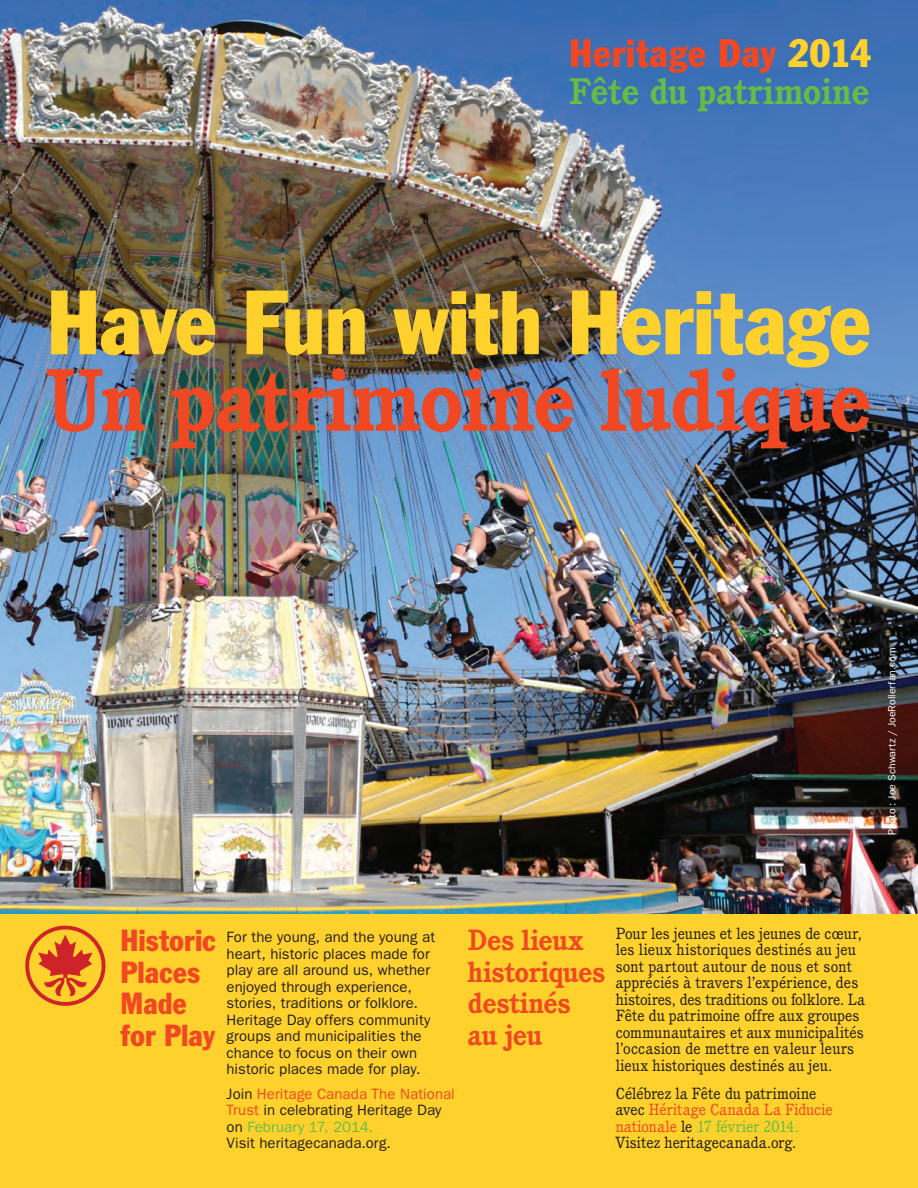
<style>
.page{position:relative;width:918px;height:1188px;background:#fff}
.page>*{position:absolute;margin:0;border:0;box-sizing:border-box;transform-origin:0 0}
.t1{font:condensed 89.4px "Franklin Gothic BT";letter-spacing:-.01em;color:#ffd12c}
.t2{font:700 86.25px "Cushing";letter-spacing:-.01em;color:#f04822}
.t3{font:condensed 39px "Franklin Gothic BT";letter-spacing:.005em;color:#f04822}
.t4{font:700 36px "Cushing";color:#65bc46}
.t5{font:condensed 30px/31.5px "Franklin Gothic BT";color:#f04822}
.t6{font:700 28.5px/31.5px "Cushing";letter-spacing:-.01em;color:#f04822}
.t7{font:15.75px/16.5px "Cushing";letter-spacing:.005em;color:#231f20}
.t8{font:15px/16.5px "Franklin Gothic";letter-spacing:.005em;color:#231f20}
.t9{font:10.5px "Franklin Gothic";letter-spacing:.01em;color:#fff}
.s1{color:#ffd12c}
.s2{color:#f04822}
.s3{color:#65bc46}
</style>
<div class="page">
<img style="left:0;top:0;width:918px;height:914px">
<div style="left:0;top:914px;width:918px;height:274px;background:#ffd12c"></div>
<svg style="left:25px;top:926px;width:80px;height:80px"></svg>
<h3 class="t3" style="left:569px;top:27px;width:304px">Heritage Day <span class="s1">2014</span></h3>
<h3 class="t4" style="left:569px;top:70px;width:302px">Fête du patrimoine</h3>
<h1 class="t1" style="left:47px;top:264px;width:826px">Have Fun with Heritage</h1>
<h2 class="t2" style="left:46px;top:348px;width:827px">Un patrimoine ludique</h2>
<p class="t9" style="left:886px;top:835px;width:189px;rotate:-90deg">Photo : Joe Schwartz / JoeRollerfan.com</p>
<h3 class="t5" style="left:121px;top:924px;width:97px">Historic<br>Places<br>Made for Play</h3>
<h3 class="t6" style="left:468px;top:924px;width:139px">Des lieux historiques destinés au jeu</h3>
<p class="t8" style="left:227px;top:928px;width:210px">For the young, and the young at heart, historic places made for play are all around us, whether enjoyed through experience, stories, traditions or folklore.<br>Heritage Day offers community groups and municipalities the chance to focus on their own historic places made for play.</p>
<p class="t8" style="left:227px;top:1085px;width:230px">Join <span class="s2">Heritage Canada The National<br>Trust</span> in celebrating Heritage Day on <span class="s3">February 17, 2014.<br></span>Visit heritagecanada.org.</p>
<p class="t7" style="left:616px;top:925px;width:251px">Pour les jeunes et les jeunes de cœur, les lieux historiques destinés au jeu sont partout autour de nous et sont appréciés à travers l’expérience, des histoires, des traditions ou folklore. La Fête du patrimoine offre aux groupes communautaires et aux municipalités l’occasion de mettre en valeur leurs lieux historiques destinés au jeu.</p>
<p class="t7" style="left:616px;top:1085px;width:218px">Célébrez la Fête du patrimoine avec <span class="s2">Héritage Canada La Fiducie nationale</span> le <span class="s3">17 février 2014.<br></span>Visitez heritagecanada.org.</p>
</div>
